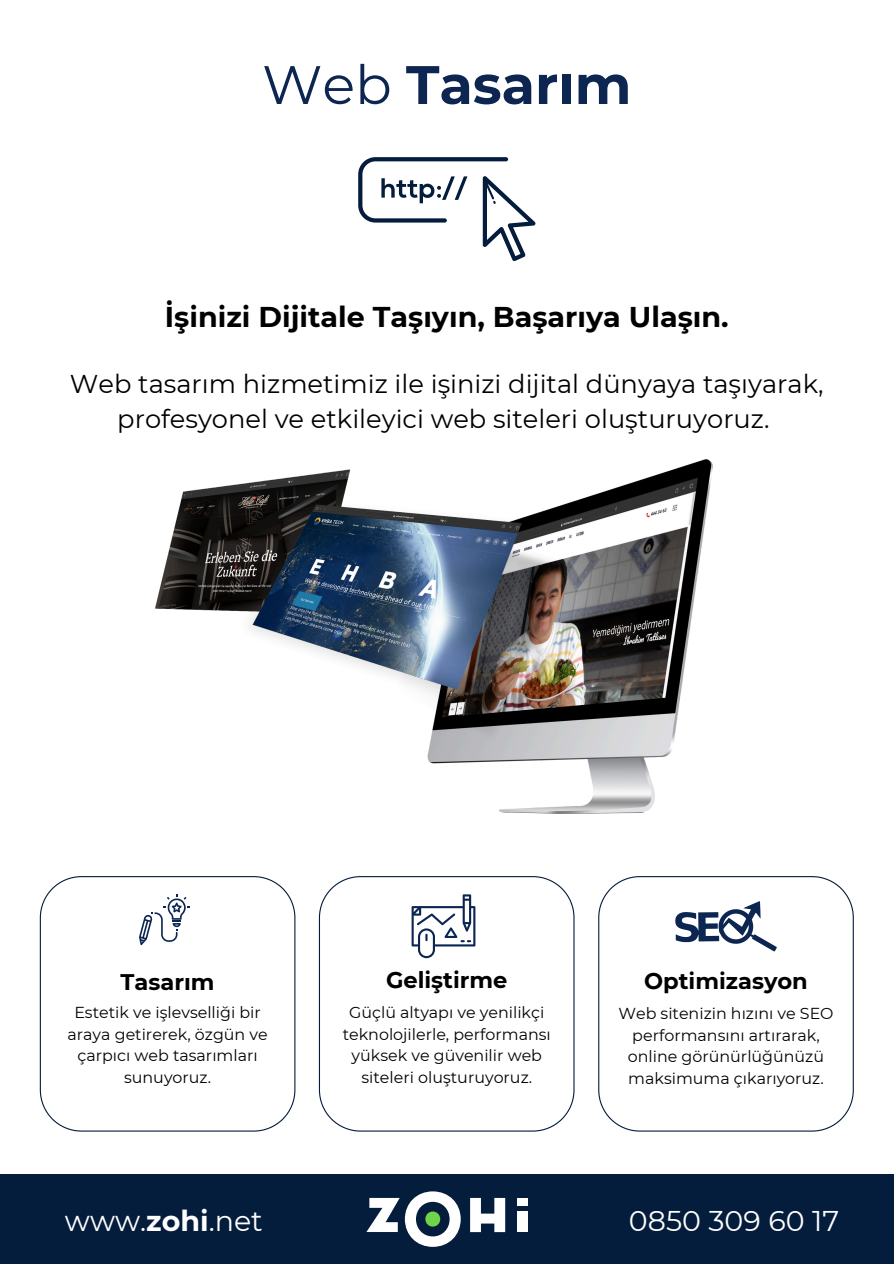
<style>
.page{position:relative;width:894px;height:1264px;background:#fff}
.page>*{position:absolute;margin:0;border:0;box-sizing:border-box;transform-origin:0 0}
.t1{font:700 54.15px "Montserrat";color:#0c2651}
.t2{font:700 28.5px "Montserrat";color:#000}
.t3{font:28.5px "Montserrat";color:#fff}
.t4{font:25.65px/34.8px "Montserrat";color:#000;text-align:center}
.t5{font:700 22.5px "Montserrat";color:#000}
.t6{font:15.9px/21.6px "Montserrat";color:#000;text-align:center}
.s1{font-weight:400}
.s2{font-weight:700}
</style>
<div class="page">
<div style="left:0;top:1174px;width:893px;height:89px;background:#051d3c"></div>
<svg style="left:366px;top:1197px;width:33px;height:35px"></svg>
<svg style="left:405px;top:1191px;width:55px;height:55px"></svg>
<div style="left:425px;top:1211px;width:15px;height:15px;background:#70d44b;border-radius:50%"></div>
<svg style="left:470px;top:1197px;width:35px;height:35px"></svg>
<div style="left:517px;top:1197px;width:11px;height:8px;background:#fff"></div>
<div style="left:517px;top:1211px;width:11px;height:20px;background:#fff"></div>
<svg style="left:358px;top:157px;width:177px;height:104px"></svg>
<svg style="left:40px;top:876px;width:255px;height:255px"></svg>
<svg style="left:319px;top:876px;width:255px;height:255px"></svg>
<svg style="left:598px;top:876px;width:255px;height:255px"></svg>
<svg style="left:139px;top:894px;width:51px;height:51px"></svg>
<svg style="left:411px;top:894px;width:64px;height:64px"></svg>
<svg style="left:675px;top:901px;width:101px;height:50px"></svg>
<img style="left:155px;top:459px;width:558px;height:355px">
<p class="t1" style="left:262px;top:52px;width:370px"><span class="s1">Web</span> Tasarım</p>
<h2 class="t2" style="left:165px;top:299px;width:565px">İşinizi Dijitale Taşıyın, Başarıya Ulaşın.</h2>
<h5 class="t4" style="left:70px;top:366px;width:755px">Web tasarım hizmeti miz i le işi nizi dijital dünyaya taşıyarak, profesyonel ve etki leyici web siteleri oluşturuyoruz.</h5>
<h4 class="t5" style="left:121px;top:968px;width:95px">Tasarım</h4>
<p class="t5" style="left:386px;top:965px;width:123px">Geliştirme</p>
<p class="t5" style="left:644px;top:967px;width:165px">Optimizasyon</p>
<p class="t6" style="left:67px;top:1001px;width:201px">Esteti k ve işlevselliği bi r araya geti rerek, özgün ve çarpıcı web tasarımları sunuyoruz.</p>
<p class="t6" style="left:342px;top:1001px;width:209px">Güçlü altyapı ve yenilikçi teknoloji lerle, performansı yüksek ve güveni li r web siteleri oluşturuyoruz.</p>
<h5 class="t6" style="left:618px;top:1002px;width:216px">Web sitenizi n hızını ve SEO performansını artırarak, online görünürlüğünüzü maksi muma çıkarıyoruz.</h5>
<h1 class="t3" style="left:65px;top:1203px;width:199px">www.<span class="s2">zohi</span>.net</h1>
<h1 class="t3" style="left:628px;top:1203px;width:212px">0850 309 60 17</h1>
</div>
